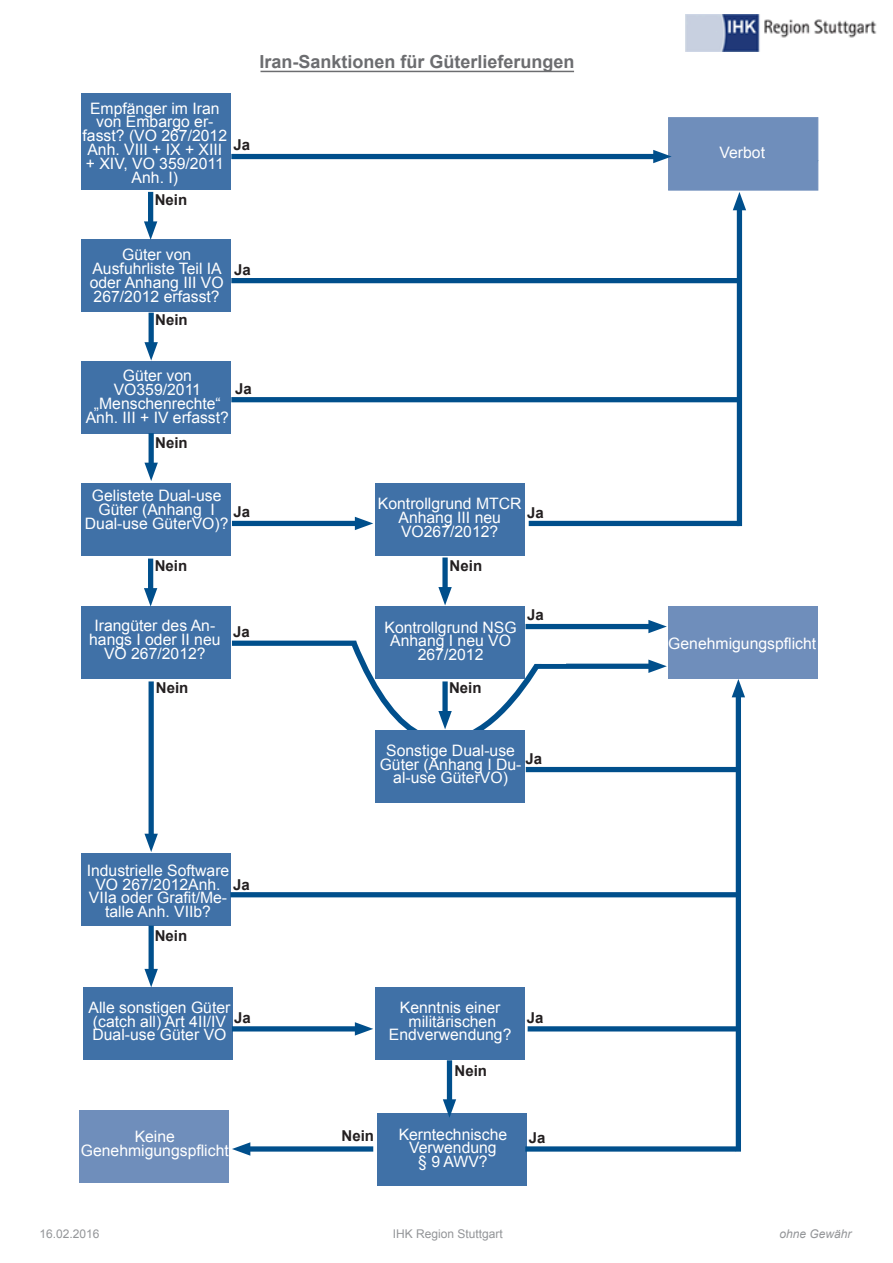
<style>
.page{position:relative;width:893px;height:1263px;background:#fff}
.page>*{position:absolute;margin:0;border:0;box-sizing:border-box;transform-origin:0 0}
.t1{font:700 18px "Arial";color:#6c6d70}
.t2{font:15.75px/13.8px "Arial";color:#fff;text-align:center}
.t3{font:700 15px "Arial";color:#231f20}
.t4{font:12px "Arial";color:#939598}
.t5{font:italic 12px "Arial";color:#939598}
</style>
<div class="page">
<img style="left:686px;top:15px;width:191px;height:37px">
<hr style="left:260px;top:71px;width:314px;height:1px;background:#6c6d70">
<svg style="left:346px;top:635px;width:210px;height:168px"></svg>
<div style="left:81px;top:94px;width:149px;height:96px;background:#4071a7"></div>
<div style="left:81px;top:239px;width:149px;height:73px;background:#4071a7"></div>
<div style="left:81px;top:361px;width:149px;height:73px;background:#4071a7"></div>
<div style="left:81px;top:483px;width:149px;height:72px;background:#4071a7"></div>
<div style="left:81px;top:606px;width:149px;height:73px;background:#4071a7"></div>
<div style="left:375px;top:483px;width:149px;height:72px;background:#4071a7"></div>
<div style="left:375px;top:606px;width:149px;height:73px;background:#4071a7"></div>
<div style="left:375px;top:730px;width:149px;height:72px;background:#4071a7"></div>
<div style="left:83px;top:987px;width:150px;height:73px;background:#4071a7"></div>
<div style="left:669px;top:606px;width:149px;height:73px;background:#6f8ebb"></div>
<div style="left:81px;top:854px;width:149px;height:72px;background:#4071a7"></div>
<div style="left:375px;top:987px;width:149px;height:73px;background:#4071a7"></div>
<div style="left:668px;top:117px;width:150px;height:73px;background:#6f8ebb;border:1px solid #6f8ebb"></div>
<div style="left:377px;top:1113px;width:149px;height:72px;background:#4071a7"></div>
<div style="left:737px;top:203px;width:5px;height:323px;background:#004f8c"></div>
<svg style="left:733px;top:192px;width:13px;height:18px"></svg>
<div style="left:231px;top:278px;width:508px;height:5px;background:#004f8c"></div>
<div style="left:231px;top:397px;width:508px;height:5px;background:#004f8c"></div>
<div style="left:231px;top:154px;width:430px;height:5px;background:#004f8c"></div>
<svg style="left:653px;top:150px;width:19px;height:13px"></svg>
<div style="left:529px;top:521px;width:210px;height:5px;background:#004f8c"></div>
<div style="left:148px;top:192px;width:5px;height:37px;background:#004f8c"></div>
<svg style="left:144px;top:221px;width:13px;height:19px"></svg>
<div style="left:149px;top:313px;width:5px;height:37px;background:#004f8c"></div>
<svg style="left:144px;top:342px;width:14px;height:19px"></svg>
<div style="left:149px;top:433px;width:5px;height:37px;background:#004f8c"></div>
<svg style="left:144px;top:463px;width:14px;height:18px"></svg>
<div style="left:232px;top:521px;width:131px;height:5px;background:#004f8c"></div>
<svg style="left:355px;top:517px;width:18px;height:13px"></svg>
<div style="left:148px;top:559px;width:5px;height:37px;background:#004f8c"></div>
<svg style="left:144px;top:588px;width:13px;height:18px"></svg>
<div style="left:232px;top:641px;width:124px;height:5px;background:#004f8c"></div>
<div style="left:535px;top:664px;width:121px;height:5px;background:#004f8c"></div>
<svg style="left:648px;top:659px;width:19px;height:14px"></svg>
<div style="left:531px;top:633px;width:35px;height:31px;background:#fff"></div>
<div style="left:442px;top:557px;width:6px;height:38px;background:#004f8c"></div>
<svg style="left:438px;top:587px;width:14px;height:18px"></svg>
<div style="left:442px;top:681px;width:6px;height:38px;background:#004f8c"></div>
<svg style="left:438px;top:711px;width:14px;height:18px"></svg>
<div style="left:525px;top:624px;width:131px;height:5px;background:#004f8c"></div>
<svg style="left:648px;top:620px;width:19px;height:13px"></svg>
<div style="left:149px;top:681px;width:5px;height:160px;background:#004f8c"></div>
<svg style="left:144px;top:834px;width:14px;height:18px"></svg>
<div style="left:149px;top:926px;width:5px;height:50px;background:#004f8c"></div>
<svg style="left:144px;top:969px;width:14px;height:18px"></svg>
<div style="left:232px;top:1026px;width:131px;height:5px;background:#004f8c"></div>
<svg style="left:355px;top:1022px;width:18px;height:13px"></svg>
<div style="left:447px;top:1060px;width:5px;height:47px;background:#004f8c"></div>
<svg style="left:443px;top:1099px;width:13px;height:19px"></svg>
<div style="left:528px;top:1026px;width:210px;height:5px;background:#004f8c"></div>
<div style="left:736px;top:690px;width:5px;height:461px;background:#004f8c"></div>
<svg style="left:732px;top:679px;width:13px;height:18px"></svg>
<div style="left:79px;top:1110px;width:150px;height:72px;background:#6f8ebb"></div>
<div style="left:243px;top:1146px;width:130px;height:5px;background:#004f8c"></div>
<svg style="left:232px;top:1142px;width:18px;height:14px"></svg>
<div style="left:525px;top:1146px;width:211px;height:5px;background:#004f8c"></div>
<div style="left:526px;top:767px;width:210px;height:5px;background:#004f8c"></div>
<div style="left:230px;top:892px;width:508px;height:5px;background:#004f8c"></div>
<p class="t1" style="left:259px;top:50px;width:317px">Iran-Sanktionen für Güterlieferungen</p>
<p class="t2" style="left:83px;top:101px;width:146px">Empfänger im Iran von Embargo er&shy;fasst? (VO 267/2012<br>Anh. VIII + IX + XIII + XIV, VO 359/2011<br>Anh. I)</p>
<p class="t3" style="left:234px;top:135px;width:18px">Ja</p>
<p class="t3" style="left:155px;top:190px;width:34px">Nein</p>
<p class="t2" style="left:122px;top:248px;width:71px">Güter von</p>
<p class="t2" style="left:90px;top:262px;width:135px;text-align:left">Ausfuhrliste Teil IA oder Anhang III VO<br>267/2012 erfasst?</p>
<p class="t3" style="left:155px;top:310px;width:34px">Nein</p>
<p class="t3" style="left:234px;top:260px;width:18px">Ja</p>
<p class="t2" style="left:114px;top:369px;width:89px">Güter von<br>VO359/2011</p>
<p class="t2" style="left:86px;top:396px;width:145px">„Menschenrechte“<br>Anh. III + IV erfasst?</p>
<p class="t3" style="left:235px;top:379px;width:18px">Ja</p>
<p class="t3" style="left:155px;top:432px;width:34px">Nein</p>
<p class="t2" style="left:85px;top:489px;width:145px">Gelistete Dual-use<br>Güter (Anhang I<br>Dual-use GüterVO)?</p>
<p class="t2" style="left:378px;top:497px;width:145px">Kontrollgrund MTCR<br>Anhang III neu<br>VO267/2012?</p>
<p class="t3" style="left:234px;top:501px;width:18px">Ja</p>
<p class="t3" style="left:527px;top:502px;width:18px">Ja</p>
<p class="t3" style="left:155px;top:555px;width:34px">Nein</p>
<p class="t2" style="left:89px;top:619px;width:133px">Irangüter des An&shy;hangs I oder II neu<br>VO 267/2012?</p>
<p class="t3" style="left:156px;top:678px;width:34px">Nein</p>
<p class="t3" style="left:233px;top:621px;width:18px">Ja</p>
<p class="t2" style="left:87px;top:863px;width:144px">Industrielle Software<br>VO 267/2012Anh.<br>VIIa oder Grafit/Me&shy;talle Anh. VIIb?</p>
<p class="t3" style="left:233px;top:874px;width:18px">Ja</p>
<p class="t3" style="left:155px;top:925px;width:34px">Nein</p>
<p class="t3" style="left:450px;top:555px;width:34px">Nein</p>
<p class="t2" style="left:385px;top:620px;width:134px">Kontrollgrund NSG<br>Anhang I neu VO<br>267/2012</p>
<p class="t3" style="left:449px;top:678px;width:34px">Nein</p>
<p class="t3" style="left:527px;top:605px;width:18px">Ja</p>
<p class="t2" style="left:380px;top:743px;width:143px">Sonstige Dual-use<br>Güter (Anhang I Du&shy;al-use GüterVO)</p>
<p class="t3" style="left:525px;top:749px;width:18px">Ja</p>
<p class="t2" style="left:89px;top:1000px;width:143px;text-align:left">Alle sonstigen Güter (catch all) Art 4II/IV<br>Dual-use Güter VO</p>
<p class="t2" style="left:400px;top:1000px;width:102px">Kenntnis einer</p>
<p class="t3" style="left:234px;top:1008px;width:18px">Ja</p>
<p class="t3" style="left:527px;top:1008px;width:18px">Ja</p>
<p class="t2" style="left:409px;top:1014px;width:89px">militärischen</p>
<p class="t2" style="left:389px;top:1028px;width:124px">Endverwendung?</p>
<p class="t2" style="left:135px;top:1130px;width:42px">Keine</p>
<p class="t2" style="left:81px;top:1144px;width:149px">Genehmigungspflicht</p>
<p class="t3" style="left:455px;top:1061px;width:34px">Nein</p>
<p class="t3" style="left:342px;top:1125px;width:34px">Nein</p>
<p class="t2" style="left:399px;top:1127px;width:110px">Kerntechnische</p>
<p class="t3" style="left:529px;top:1128px;width:18px">Ja</p>
<p class="t2" style="left:409px;top:1141px;width:89px">Verwendung</p>
<p class="t2" style="left:418px;top:1155px;width:71px">§ 9 AWV?</p>
<p class="t2" style="left:719px;top:146px;width:47px">Verbot</p>
<p class="t2" style="left:668px;top:636px;width:149px">Genehmigungspflicht</p>
<p class="t4" style="left:39px;top:1226px;width:62px">16.02.2016</p>
<p class="t4" style="left:393px;top:1226px;width:112px">IHK Region Stuttgart</p>
<p class="t5" style="left:780px;top:1226px;width:74px">ohne Gewähr</p>
</div>
